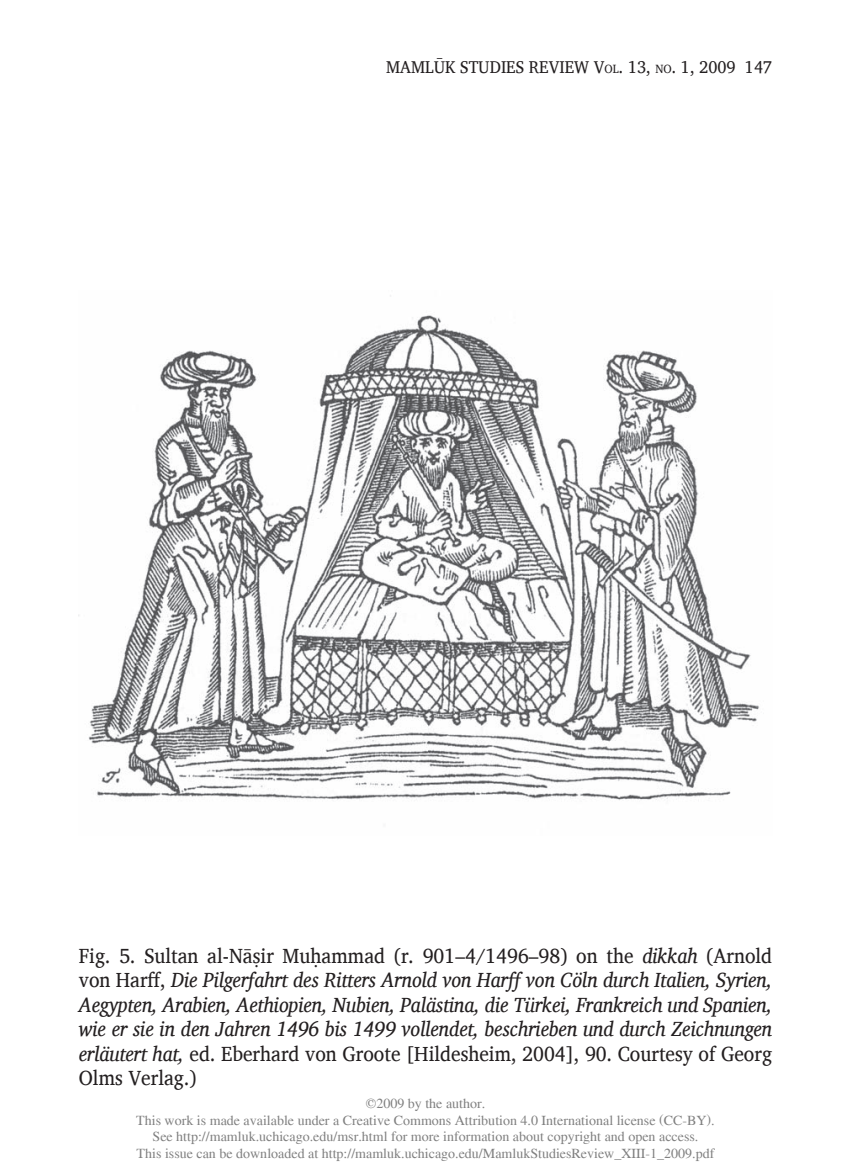
<style>
.page{position:relative;width:851px;height:1166px;background:#fff}
.page>*{position:absolute;margin:0;border:0;box-sizing:border-box;transform-origin:0 0}
.t1{font:italic 21px/24.5px "Charis SIL";color:#231f20;text-align:justify;scale:.92 1}
.t2{font:17.5px "Charis SIL";color:#231f20;scale:.92 1}
.t3{font:14px/16.8px "MEDOC";color:#808080;text-align:center}
.s1{font-size:12.25px}
.s2{font-style:inherit}
.s3{font-style:normal}
</style>
<div class="page">
<img style="left:89px;top:295px;width:670px;height:505px">
<p class="t2" style="left:386px;top:57px;width:410px">MAMLŪK STUDIES REVIEW V<span class="s1">ol</span><span class="s2">. 13,</span> <span class="s1">no</span><span class="s2">. 1, 2009 147</span></p>
<p class="t1" style="left:79px;top:943px;width:755px"><span class="s3">Fig. 5. Sultan al-Nāṣir Muḥammad (r. 901–4/1496–98) on the</span> dikkah <span class="s3">(Arnold von Harff,</span> Die Pilgerfahrt des Ritters Arnold von Harff von Cöln durch Italien, Syrien, Aegypten, Arabien, Aethiopien, Nubien, Palästina, die Türkei, Frankreich und Spanien, wie er sie in den Jahren 1496 bis 1499 vollendet, beschrieben und durch Zeichnungen erläutert hat, <span class="s3">ed. Eberhard von Groote [Hildesheim, 2004], 90. Courtesy of Georg Olms Verlag.)</span></p>
<p class="t3" style="left:136px;top:1094px;width:580px">©2009 by the author.<br>This work is made available under a Creative Commons Attribution 4.0 International license (CC-BY).<br>See http://mamluk.uchicago.edu/msr.html for more information about copyright and open access.<br>This issue can be downloaded at http://mamluk.uchicago.edu/MamlukStudiesReview_XIII-1_2009.pdf</p>
</div>
